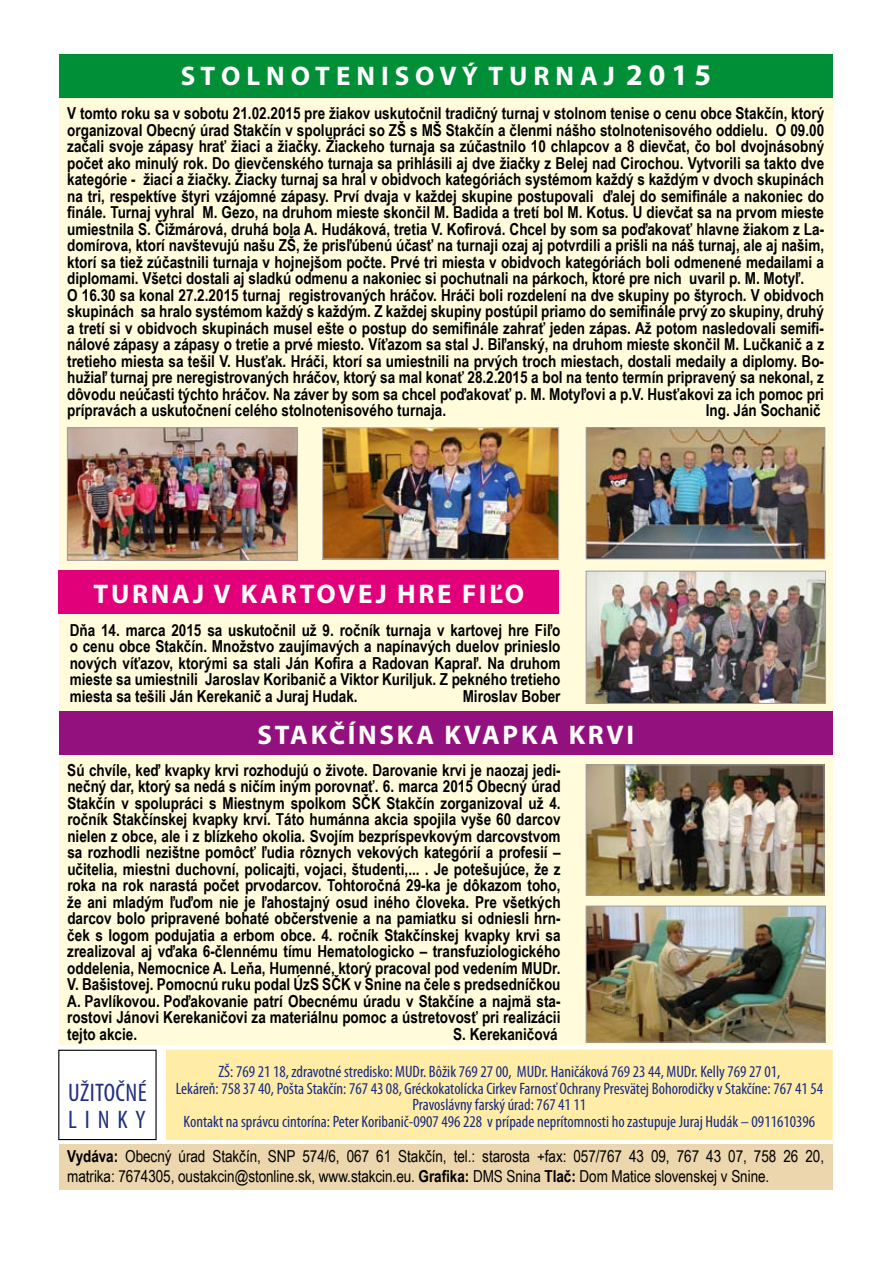
<style>
.page{position:relative;width:893px;height:1263px;background:#fff}
.page>*{position:absolute;margin:0;border:0;box-sizing:border-box;transform-origin:0 0}
.t1{font:700 27px "Myriad Pro";letter-spacing:.1em;color:#fff}
.t2{font:condensed 25.5px/27px "Myriad Pro";letter-spacing:.015em;color:#212e80}
.t3{font:700 16.5px/16.5px "Arial Narrow";color:#000;text-align:justify}
.t4{font:condensed 16.5px/16.5px "Myriad Pro";color:#172983;text-align:center}
.t5{font:16.5px/19.5px "Arial Narrow";letter-spacing:-.005em;color:#000}
.s1{font-size:30px}
.s2{font-weight:700}
</style>
<div class="page">
<div style="left:59px;top:54px;width:774px;height:991px;background:#fffbdb"></div>
<div style="left:59px;top:1144px;width:774px;height:46px;background:#ecd6ad"></div>
<div style="left:167px;top:1050px;width:665px;height:89px;background:#ffeda7"></div>
<div style="left:166px;top:1050px;width:667px;height:90px;border:1px solid #ffeda7"></div>
<div style="left:58px;top:1050px;width:99px;height:90px;border:1px solid #000"></div>
<div style="left:59px;top:54px;width:774px;height:44px;background:#008f36"></div>
<img style="left:588px;top:573px;width:236px;height:129px">
<div style="left:586px;top:571px;width:240px;height:133px;border:1px solid #9c9d9f"></div>
<img style="left:588px;top:908px;width:236px;height:132px">
<div style="left:586px;top:906px;width:240px;height:136px;border:1px solid #9c9d9f"></div>
<img style="left:588px;top:767px;width:234px;height:126px">
<div style="left:586px;top:765px;width:238px;height:130px;border:1px solid #9c9d9f"></div>
<img style="left:69px;top:429px;width:227px;height:129px">
<div style="left:67px;top:427px;width:231px;height:133px;border:1px solid #9c9d9f"></div>
<img style="left:324px;top:429px;width:233px;height:128px">
<div style="left:322px;top:427px;width:237px;height:132px;border:1px solid #c5c6c8"></div>
<img style="left:588px;top:429px;width:235px;height:128px">
<div style="left:586px;top:427px;width:239px;height:132px;border:1px solid #9c9d9f"></div>
<div style="left:59px;top:571px;width:500px;height:43px;background:#e2007a"></div>
<div style="left:59px;top:711px;width:774px;height:44px;background:#93117e"></div>
<h1 class="t1" style="left:181px;top:58px;width:532px">ST O LN O TENIS O V Ý T U R NA J <span class="s1">2 0 1 5</span></h1>
<p class="t3" style="left:67px;top:104px;width:759px;text-align:left">V tomto roku sa v sobotu 21.02.2015 pre žiakov uskutočnil tradičný turnaj v stolnom tenise o cenu obce Stakčín, ktorý organizoval Obecný úrad Stakčín v spolupráci so ZŠ s MŠ Stakčín a členmi nášho stolnotenisového oddielu. O 09.00 začali svoje zápasy hrať žiaci a žiačky. Žiackeho turnaja sa zúčastnilo 10 chlapcov a 8 dievčat, čo bol dvojnásobný počet ako minulý rok. Do dievčenského turnaja sa prihlásili aj dve žiačky z Belej nad Cirochou. Vytvorili sa takto dve kategórie - žiaci a žiačky. Žiacky turnaj sa hral v obidvoch kategóriách systémom každý s každým v dvoch skupinách na tri, respektíve štyri vzájomné zápasy. Prví dvaja v každej skupine postupovali ďalej do semifinále a nakoniec do finále. Turnaj vyhral M. Gezo, na druhom mieste skončil M. Badida a tretí bol M. Kotus. U dievčat sa na prvom mieste umiestnila S. Čižmárová, druhá bola A. Hudáková, tretia V. Kofirová. Chcel by som sa poďakovať hlavne žiakom z La&shy;domírova, ktorí navštevujú našu ZŠ, že prisľúbenú účasť na turnaji ozaj aj potvrdili a prišli na náš turnaj, ale aj našim, ktorí sa tiež zúčastnili turnaja v hojnejšom počte. Prvé tri miesta v obidvoch kategóriách boli odmenené medailami a diplomami. Všetci dostali aj sladkú odmenu a nakoniec si pochutnali na párkoch, ktoré pre nich uvaril p. M. Motyľ.<br>O 16.30 sa konal 27.2.2015 turnaj registrovaných hráčov. Hráči boli rozdelení na dve skupiny po štyroch. V obidvoch skupinách sa hralo systémom každý s každým. Z každej skupiny postúpil priamo do semifinále prvý zo skupiny, druhý a tretí si v obidvoch skupinách musel ešte o postup do semifinále zahrať jeden zápas. Až potom nasledovali semifi&shy;nálové zápasy a zápasy o tretie a prvé miesto. Víťazom sa stal J. Biľanský, na druhom mieste skončil M. Lučkanič a z tretieho miesta sa tešil V. Husťak. Hráči, ktorí sa umiestnili na prvých troch miestach, dostali medaily a diplomy. Bo&shy;hužiaľ turnaj pre neregistrovaných hráčov, ktorý sa mal konať 28.2.2015 a bol na tento termín pripravený sa nekonal, z dôvodu neúčasti týchto hráčov. Na záver by som sa chcel poďakovať p. M. Motyľovi a p.V. Husťakovi za ich pomoc pri prípravách a uskutočnení celého stolnotenisového turnaja.</p>
<p class="t3" style="left:706px;top:401px;width:117px">Ing. Ján Sochanič</p>
<h1 class="t1" style="left:94px;top:576px;width:432px">TURNAJ V KARTOVEJ HRE FIĽO</h1>
<p class="t3" style="left:70px;top:621px;width:492px">Dňa 14. marca 2015 sa uskutočnil už 9. ročník turnaja v kartovej hre Fiľo o cenu obce Stakčín. Množstvo zaujímavých a napínavých duelov prinieslo nových víťazov, ktorými sa stali Ján Kofira a Radovan Kapraľ. Na druhom mieste sa umiestnili Jaroslav Koribanič a Viktor Kuriljuk. Z pekného tretieho miesta sa tešili Ján Kerekanič a Juraj Hudak.</p>
<p class="t3" style="left:463px;top:687px;width:99px">Miroslav Bober</p>
<h1 class="t1" style="left:257px;top:717px;width:378px">STAKČÍNSKA KVAPKA KRVI</h1>
<p class="t3" style="left:67px;top:761px;width:495px">Sú chvíle, keď kvapky krvi rozhodujú o živote. Darovanie krvi je naozaj jedi&shy;nečný dar, ktorý sa nedá s ničím iným porovnať. 6. marca 2015 Obecný úrad Stakčín v spolupráci s Miestnym spolkom SČK Stakčín zorganizoval už 4. ročník Stakčínskej kvapky krvi. Táto humánna akcia spojila vyše 60 darcov nielen z obce, ale i z blízkeho okolia. Svojím bezpríspevkovým darcovstvom sa rozhodli nezištne pomôcť ľudia rôznych vekových kategórií a profesií – učitelia, miestni duchovní, policajti, vojaci, študenti,... . Je potešujúce, že z roka na rok narastá počet prvodarcov. Tohtoročná 29-ka je dôkazom toho, že ani mladým ľuďom nie je ľahostajný osud iného človeka. Pre všetkých darcov bolo pripravené bohaté občerstvenie a na pamiatku si odniesli hrn&shy;ček s logom podujatia a erbom obce. 4. ročník Stakčínskej kvapky krvi sa zrealizoval aj vďaka 6-člennému tímu Hematologicko – transfuziologického oddelenia, Nemocnice A. Leňa, Humenné, ktorý pracoval pod vedením MUDr.<br>V. Bašistovej. Pomocnú ruku podal ÚzS SČK v Snine na čele s predsedníčkou A. Pavlíkovou. Poďakovanie patrí Obecnému úradu v Stakčíne a najmä sta&shy;rostovi Jánovi Kerekaničovi za materiálnu pomoc a ústretovosť pri realizácii tejto akcie.</p>
<p class="t3" style="left:453px;top:1025px;width:106px">S. Kerekaničová</p>
<h2 class="t2" style="left:68px;top:1079px;width:80px">Užitočné l inky</h2>
<p class="t4" style="left:176px;top:1063px;width:649px">ZŠ: 769 21 18, zdravotné stredisko: MUDr. Bôžik 769 27 00, MUDr. Haničáková 769 23 44, MUDr. Kelly 769 27 01,<br>Lekáreň: 758 37 40, Pošta Stakčín: 767 43 08, Gréckokatolícka Cirkev Farnosť Ochrany Presvätej Bohorodičky v Stakčíne: 767 41 54<br>Pravoslávny farský úrad: 767 41 11<br>Kontakt na správcu cintorína: Peter Koribanič-0907 496 228 v prípade neprítomnosti ho zastupuje Juraj Hudák – 0911610396</p>
<p class="t5" style="left:67px;top:1146px;width:758px"><span class="s2">Vydáva:</span> Obecný úrad Stakčín, SNP 574/6, 067 61 Stakčín, tel.: starosta +fax: 057/767 43 09, 767 43 07, 758 26 20, matrika: 7674305, oustakcin@stonline.sk, www.stakcin.eu. <span class="s2">Grafika:</span> DMS Snina <span class="s2">Tlač:</span> Dom Matice slovenskej v Snine.</p>
</div>
